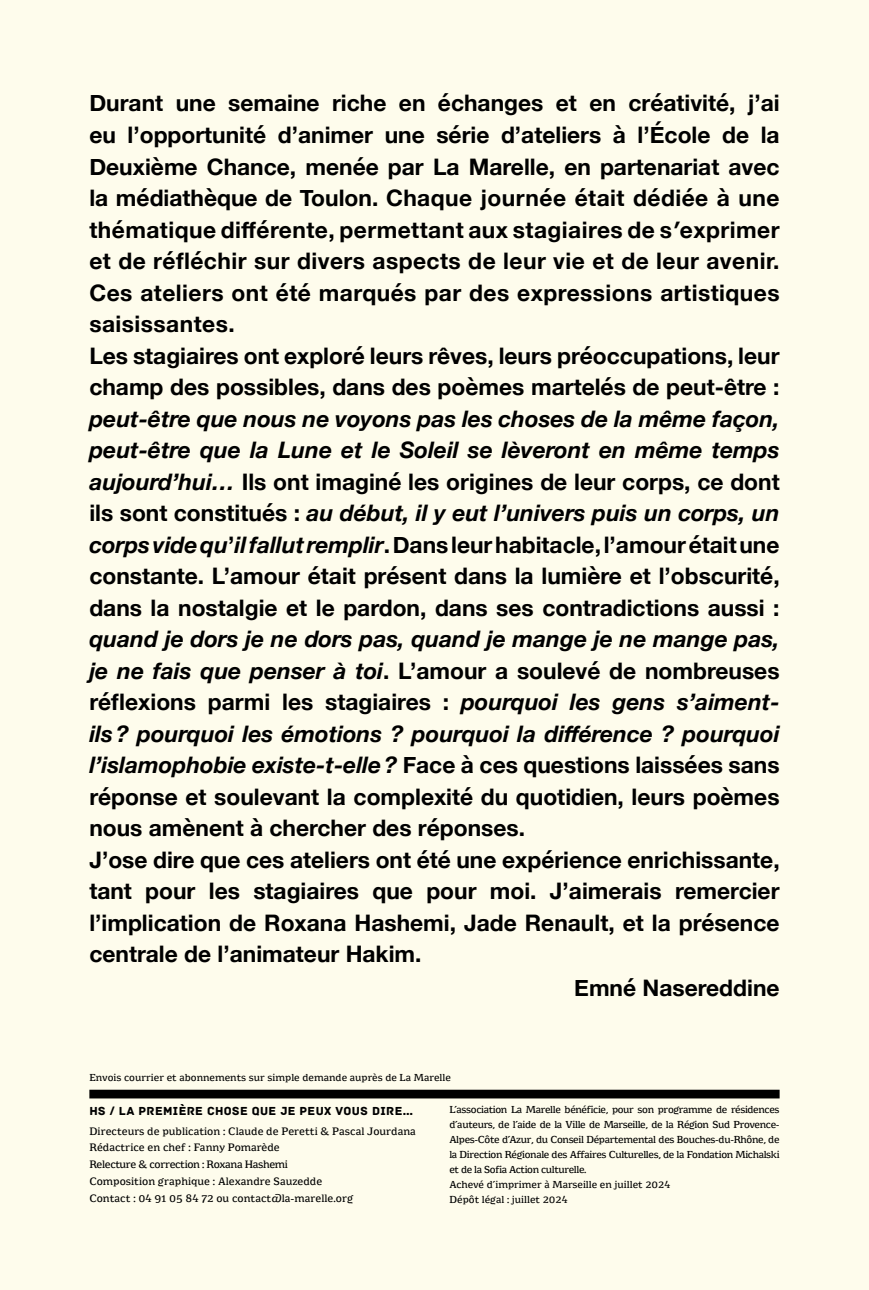
<style>
.page{position:relative;width:869px;height:1290px;background:#fff}
.page>*{position:absolute;margin:0;border:0;box-sizing:border-box;transform-origin:0 0}
.t1{font:700 22.75px/31.5px "Helvetica Neue";color:#000}
.t2{font:italic 700 22.75px "Helvetica Neue";color:#000}
.t3{font:12.25px "Archive";letter-spacing:.03em;color:#000}
.t4{font:9.28px/16.8px "Minuscule 4";color:#000}
.t5{font:8.75px/14.9px "Minuscule 4";letter-spacing:-.04em;color:#000}
.t6{font:8.75px "Minuscule 4";color:#000}
.s1{font-style:italic}
</style>
<div class="page">
<div style="left:0;top:0;width:868px;height:1290px;background:#fefcec"></div>
<p class="t1" style="left:89px;top:87px;width:691px">Durant une semaine riche en échanges et en créativité, j’ai eu l’opportunité d’animer une série d’ateliers à l’École de la Deuxième Chance, menée par La Marelle, en partenariat avec la médiathèque de Toulon. Chaque journée était dédiée à une thématique différente, permettant aux stagiaires de sʹexprimer et de réfléchir sur divers aspects de leur vie et de leur avenir.<br>Ces ateliers ont été marqués par des expressions artistiques saisissantes.<br>Les stagiaires ont exploré leurs rêves, leurs préoccupations, leur champ des possibles, dans des poèmes martelés de peut-être :</p>
<p class="t1" style="left:89px;top:402px;width:691px;text-align:justify"><span class="s1">peut-être que nous ne voyons pas les choses de la même façon, peut-être que la Lune et le Soleil se lèveront en même temps aujourd’hui…</span> Ils ont imaginé les origines de leur corps, ce dont ils sont constitués : <span class="s1">au début, il y eut l’univers puis un corps, un corps vide qu</span>’<span class="s1">il fallut remplir</span>. Dans leur habitacle, l’amour était une constante. L’amour était présent dans la lumière et l’obscurité, dans la nostalgie et le pardon, dans ses contradictions aussi :</p>
<p class="t2" style="left:89px;top:625px;width:691px">quand je dors je ne dors pas, quand je mange je ne mange pas,</p>
<p class="t1" style="left:89px;top:654px;width:691px"><span class="s1">je ne fais que penser à toi</span>. L’amour a soulevé de nombreuses</p>
<p class="t1" style="left:89px;top:686px;width:691px">réflexions parmi les stagiaires : <span class="s1">pourquoi les gens s’aiment-</span></p>
<p class="t2" style="left:89px;top:719px;width:691px">ils ? pourquoi les émotions ? pourquoi la différence ? pourquoi</p>
<p class="t1" style="left:89px;top:749px;width:691px"><span class="s1">l’islamophobie existe-t-elle?</span> Face à ces questions laissées sans</p>
<p class="t1" style="left:89px;top:780px;width:691px">réponse et soulevant la complexité du quotidien, leurs poèmes</p>
<p class="t1" style="left:89px;top:812px;width:437px">nous amènent à chercher des réponses.</p>
<p class="t1" style="left:89px;top:843px;width:691px">J’ose dire que ces ateliers ont été une expérience enrichissante,</p>
<p class="t1" style="left:89px;top:875px;width:691px">tant pour les stagiaires que pour moi. J’aimerais remercier</p>
<p class="t1" style="left:89px;top:906px;width:691px">l’implication de Roxana Hashemi, Jade Renault, et la présence</p>
<p class="t1" style="left:89px;top:938px;width:333px">centrale de l’animateur Hakim.</p>
<p class="t1" style="left:574px;top:971px;width:207px">Emné Nasereddine</p>
<p class="t6" style="left:89px;top:1072px;width:363px">Envois courrier et abonnements sur simple demande auprès de La Marelle</p>
<p class="t3" style="left:89px;top:1104px;width:326px">HS / LA PREMIÈRE CHOSE QUE JE PEUX VOUS DIRE…</p>
<p class="t4" style="left:89px;top:1123px;width:328px">Directeurs de publication : Claude de Peretti &amp; Pascal Jourdana Rédactrice en chef : Fanny Pomarède<br>Relecture &amp; correction : Roxana Hashemi<br>Composition graphique : Alexandre Sauzedde<br>Contact : 04 91 05 84 72 ou contact@la-marelle.org</p>
<p class="t5" style="left:449px;top:1103px;width:331px">L’association La Marelle bénéficie, pour son programme de résidences d’auteurs, de l’aide de la Ville de Marseille, de la Région Sud Provence-Alpes-Côte d’Azur, du Conseil Départemental des Bouches-du-Rhône, de la Direction Régionale des Affaires Culturelles, de la Fondation Michalski et de la Sofia Action culturelle.<br>Achevé d’imprimer à Marseille en juillet 2024<br>Dépôt légal : juillet 2024</p>
</div>
